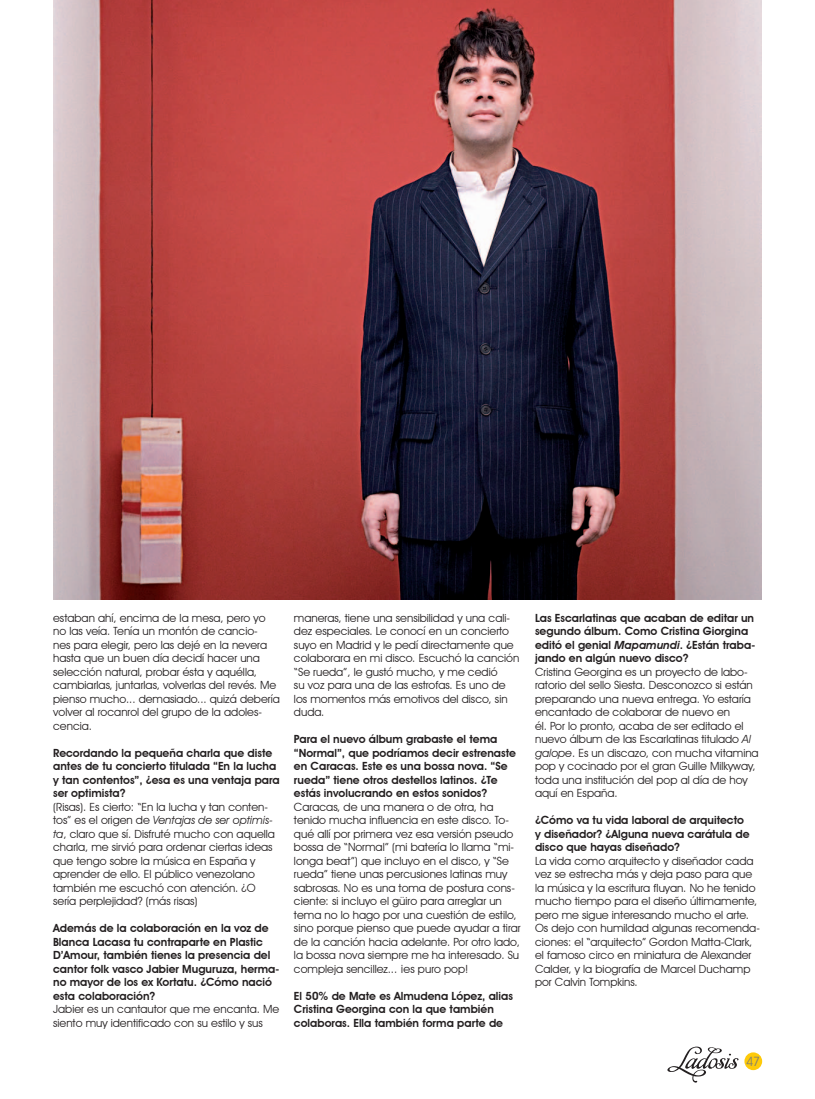
<style>
.page{position:relative;width:815px;height:1099px;background:#fff}
.page>*{position:absolute;margin:0;border:0;box-sizing:border-box;transform-origin:0 0}
.t1{font:12.88px "Avant Garde IT Cby BT";color:#82806e}
.t2{font:11.25px/13.5px "Avant Garde IT Cby BT";color:#231f20}
.t3{font:600 11.25px/13.5px "Avant Garde IT Cby BT";color:#231f20}
.s1{font-style:italic}
</style>
<div class="page">
<div style="left:744px;top:1052px;width:18px;height:18px;background:#feca0a;border-radius:50%"></div>
<svg style="left:667px;top:1046px;width:72px;height:36px"></svg>
<img style="left:53px;top:0;width:709px;height:599px">
<p class="t2" style="left:53px;top:611px;width:228px">estaban ahí, encima de la mesa, pero yo no las veía. Tenía un montón de cancio-<br>nes para elegir, pero las dejé en la nevera hasta que un buen día decidí hacer una selección natural, probar ésta y aquélla, cambiarlas, juntarlas, volverlas del revés. Me pienso mucho... demasiado... quizá debería volver al rocanrol del grupo de la adoles&shy;cencia.</p>
<p class="t3" style="left:53px;top:746px;width:228px">Recordando la pequeña charla que diste antes de tu concierto titulada “En la lucha y tan contentos”, ¿esa es una ventaja para ser optimista?</p>
<p class="t2" style="left:53px;top:800px;width:223px">(Risas). Es cierto: “En la lucha y tan conten&shy;tos” es el origen de <span class="s1">Ventajas de ser optimis&shy;ta</span>, claro que sí. Disfruté mucho con aquella charla, me sirvió para ordenar ciertas ideas que tengo sobre la música en España y aprender de ello. El público venezolano también me escuchó con atención. ¿O sería perplejidad? (más risas)</p>
<p class="t3" style="left:53px;top:921px;width:228px">Además de la colaboración en la voz de Blanca Lacasa tu contraparte en Plastic D’Amour, también tienes la presencia del cantor folk vasco Jabier Muguruza, herma&shy;no mayor de los ex Kortatu. ¿Cómo nació esta colaboración?</p>
<p class="t2" style="left:53px;top:1002px;width:228px">Jabier es un cantautor que me encanta. Me siento muy identificado con su estilo y sus</p>
<p class="t2" style="left:294px;top:611px;width:227px">maneras, tiene una sensibilidad y una cali&shy;dez especiales. Le conocí en un concierto suyo en Madrid y le pedí directamente que colaborara en mi disco. Escuchó la canción “Se rueda”, le gustó mucho, y me cedió<br>su voz para una de las estrofas. Es uno de los momentos más emotivos del disco, sin duda.</p>
<p class="t3" style="left:294px;top:732px;width:224px">Para el nuevo álbum grabaste el tema “Normal”, que podríamos decir estrenaste en Caracas. Este es una bossa nova. “Se rueda” tiene otros destellos latinos. ¿Te estás involucrando en estos sonidos?</p>
<p class="t2" style="left:294px;top:800px;width:228px">Caracas, de una manera o de otra, ha tenido mucha influencia en este disco. To&shy;qué allí por primera vez esa versión pseudo bossa de “Normal” (mi batería lo llama “mi&shy;longa beat”) que incluyo en el disco, y “Se rueda” tiene unas percusiones latinas muy sabrosas. No es una toma de postura cons&shy;ciente: si incluyo el güiro para arreglar un tema no lo hago por una cuestión de estilo, sino porque pienso que puede ayudar a tirar de la canción hacia adelante. Por otro lado, la bossa nova siempre me ha interesado. Su compleja sencillez... ¡es puro pop!</p>
<p class="t3" style="left:294px;top:989px;width:221px">El 50% de Mate es Almudena López, alias<br>Cristina Georgina con la que también colaboras. Ella también forma parte de</p>
<p class="t3" style="left:535px;top:611px;width:222px">Las Escarlatinas que acaban de editar un segundo álbum. Como Cristina Giorgina editó el genial <span class="s1">Mapamundi</span>. ¿Están traba&shy;jando en algún nuevo disco?</p>
<p class="t2" style="left:535px;top:665px;width:225px">Cristina Georgina es un proyecto de labo&shy;ratorio del sello Siesta. Desconozco si están preparando una nueva entrega. Yo estaría encantado de colaborar de nuevo en<br>él. Por lo pronto, acaba de ser editado el nuevo álbum de las Escarlatinas titulado <span class="s1">Al galope</span>. Es un discazo, con mucha vitamina pop y cocinado por el gran Guille Milkyway, toda una institución del pop al día de hoy aquí en España.</p>
<p class="t3" style="left:535px;top:813px;width:216px">¿Cómo va tu vida laboral de arquitecto y diseñador? ¿Alguna nueva carátula de disco que hayas diseñado?</p>
<p class="t2" style="left:535px;top:854px;width:226px">La vida como arquitecto y diseñador cada vez se estrecha más y deja paso para que la música y la escritura fluyan. No he tenido mucho tiempo para el diseño últimamente, pero me sigue interesando mucho el arte.<br>Os dejo con humildad algunas recomenda&shy;ciones: el “arquitecto” Gordon Matta-Clark, el famoso circo en miniatura de Alexander Calder, y la biografía de Marcel Duchamp por Calvin Tompkins.</p>
<p class="t1" style="left:746px;top:1053px;width:15px">47</p>
</div>
